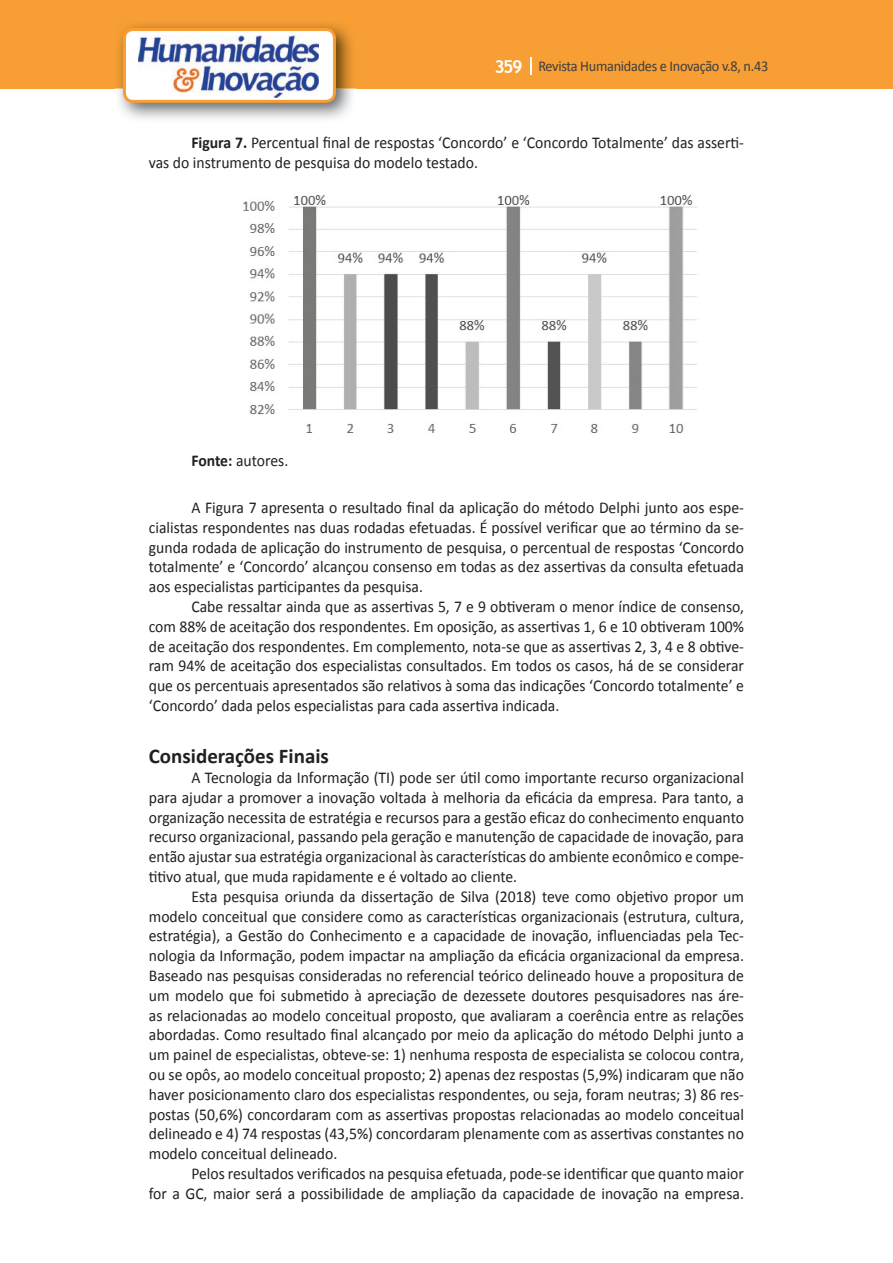
<style>
.page{position:relative;width:893px;height:1263px;background:#fff}
.page>*{position:absolute;margin:0;border:0;box-sizing:border-box;transform-origin:0 0}
.t1{font:700 21px "Calibri";color:#231f20}
.t2{font:16.5px/19.8px "Calibri";color:#231f20;text-align:justify;scale:.95 1}
.t3{font:15px "Calibri";letter-spacing:-.02em;color:#3e3e3f;scale:.95 1}
.s1{font-family:"Trebuchet MS";font-weight:700;font-size:18px;color:#fff}
.s2{font-weight:700}
</style>
<div class="page">
<div style="left:0;top:0;width:893px;height:88px;background:#f79e34"></div>
<svg style="left:530px;top:57px;width:2px;height:18px"></svg>
<img style="left:115px;top:24px;width:241px;height:95px">
<svg style="left:123px;top:28px;width:213px;height:75px"></svg>
<img style="left:243px;top:195px;width:455px;height:238px">
<p class="t3" style="left:495px;top:57px;width:290px"><span class="s1">359</span> Revista Humanidades e Inovação v.8, n.43</p>
<p class="t2" style="left:149px;top:133px;width:628px;text-indent:43px"><span class="s2">Figura 7.</span> Percentual final de respostas ‘Concordo’ e ‘Concordo Totalmente’ das asserti&shy;vas do instrumento de pesquisa do modelo testado.</p>
<p class="t2" style="left:191px;top:451px;width:104px"><span class="s2">Fonte:</span> autores.</p>
<p class="t2" style="left:149px;top:498px;width:628px;text-indent:43px">A Figura 7 apresenta o resultado final da aplicação do método Delphi junto aos espe&shy;cialistas respondentes nas duas rodadas efetuadas. É possível verificar que ao término da se&shy;gunda rodada de aplicação do instrumento de pesquisa, o percentual de respostas ‘Concordo totalmente’ e ‘Concordo’ alcançou consenso em todas as dez assertivas da consulta efetuada aos especialistas participantes da pesquisa.</p>
<p class="t2" style="left:149px;top:597px;width:628px;text-indent:43px">Cabe ressaltar ainda que as assertivas 5, 7 e 9 obtiveram o menor índice de consenso, com 88% de aceitação dos respondentes. Em oposição, as assertivas 1, 6 e 10 obtiveram 100% de aceitação dos respondentes. Em complemento, nota-se que as assertivas 2, 3, 4 e 8 obtive&shy;ram 94% de aceitação dos especialistas consultados. Em todos os casos, há de se considerar que os percentuais apresentados são relativos à soma das indicações ‘Concordo totalmente’ e ‘Concordo’ dada pelos especialistas para cada assertiva indicada.</p>
<p class="t1" style="left:149px;top:743px;width:182px">Considerações Finais</p>
<p class="t2" style="left:149px;top:768px;width:628px;text-indent:43px">A Tecnologia da Informação (TI) pode ser útil como importante recurso organizacional para ajudar a promover a inovação voltada à melhoria da eficácia da empresa. Para tanto, a organização necessita de estratégia e recursos para a gestão eficaz do conhecimento enquanto recurso organizacional, passando pela geração e manutenção de capacidade de inovação, para então ajustar sua estratégia organizacional às características do ambiente econômico e compe&shy;titivo atual, que muda rapidamente e é voltado ao cliente.</p>
<p class="t2" style="left:149px;top:886px;width:628px;text-indent:43px">Esta pesquisa oriunda da dissertação de Silva (2018) teve como objetivo propor um modelo conceitual que considere como as características organizacionais (estrutura, cultura, estratégia), a Gestão do Conhecimento e a capacidade de inovação, influenciadas pela Tec&shy;nologia da Informação, podem impactar na ampliação da eficácia organizacional da empresa.<br>Baseado nas pesquisas consideradas no referencial teórico delineado houve a propositura de um modelo que foi submetido à apreciação de dezessete doutores pesquisadores nas áre&shy;as relacionadas ao modelo conceitual proposto, que avaliaram a coerência entre as relações abordadas. Como resultado final alcançado por meio da aplicação do método Delphi junto a um painel de especialistas, obteve-se: 1) nenhuma resposta de especialista se colocou contra, ou se opôs, ao modelo conceitual proposto; 2) apenas dez respostas (5,9%) indicaram que não haver posicionamento claro dos especialistas respondentes, ou seja, foram neutras; 3) 86 res&shy;postas (50,6%) concordaram com as assertivas propostas relacionadas ao modelo conceitual delineado e 4) 74 respostas (43,5%) concordaram plenamente com as assertivas constantes no modelo conceitual delineado.</p>
<p class="t2" style="left:149px;top:1164px;width:628px;text-align:right">Pelos resultados verificados na pesquisa efetuada, pode-se identificar que quanto maior<br>for a GC, maior será a possibilidade de ampliação da capacidade de inovação na empresa.</p>
</div>
